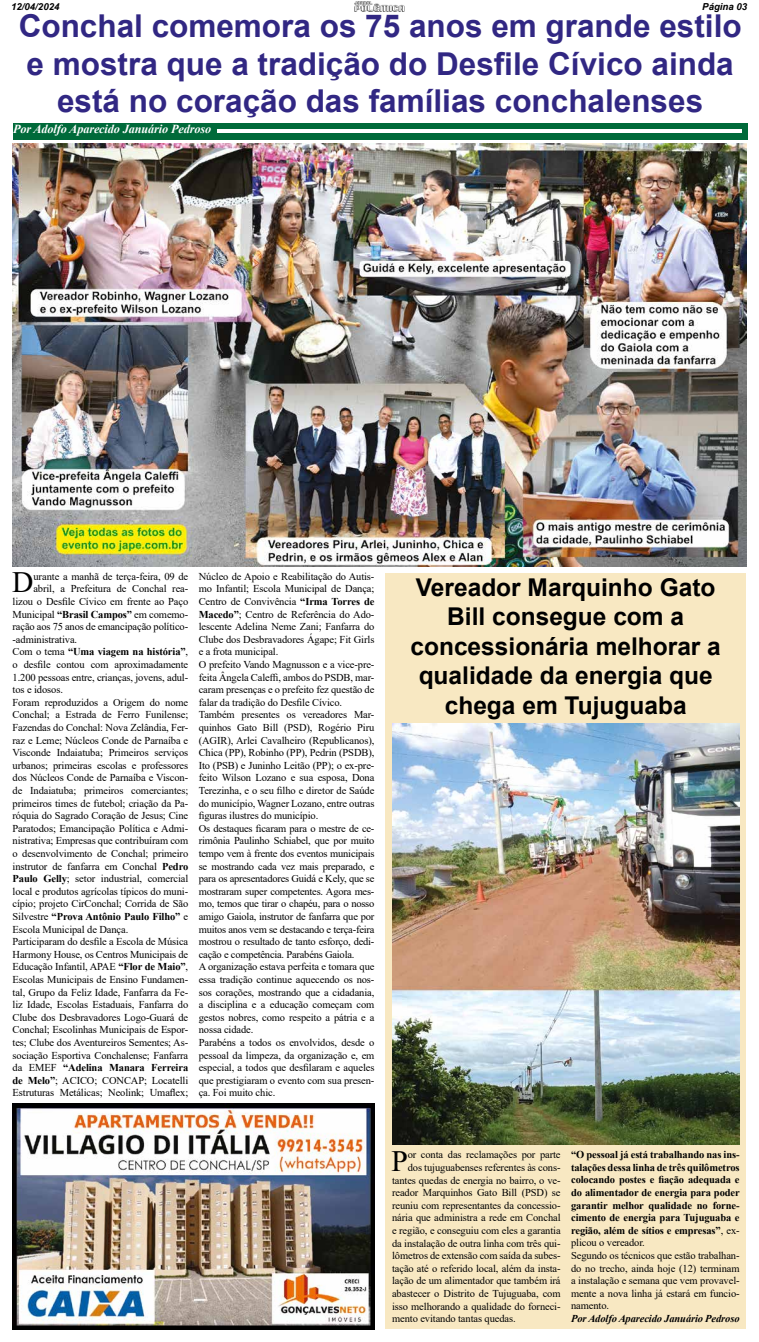
<style>
.page{position:relative;width:759px;height:1342px;background:#fff}
.page>*{position:absolute;margin:0;border:0;box-sizing:border-box;transform-origin:0 0}
.t1{font:700 31.5px/37.8px "Arial";color:#312783;text-align:center}
.t2{font:29.49px "Times New Roman";color:#000}
.t3{font:700 24.5px/29.4px "Arial";color:#000;text-align:center}
.t4{font:italic 700 12.25px "Times New Roman";letter-spacing:-.01em;color:#fff}
.t5{font:10.5px/12.6px "Times New Roman";letter-spacing:-.01em;color:#000}
.t6{font:700 10.5px/12.6px "Times New Roman";letter-spacing:-.01em;color:#000}
.t7{font:italic 700 10.5px "Times New Roman";letter-spacing:-.01em;color:#000}
.t8{font:italic 700 9.62px "Arial";color:#000}
.s1{font-weight:700}
.s2{font-weight:400}
</style>
<div class="page">
<img style="left:355px;top:1px;width:49px;height:10px">
<img style="left:13px;top:1103px;width:361px;height:226px">
<div style="left:13px;top:123px;width:734px;height:17px;background:#006a3a"></div>
<hr style="left:217px;top:130px;width:524px;height:3px;background:#fff">
<img style="left:13px;top:143px;width:734px;height:423px">
<div style="left:385px;top:573px;width:361px;height:756px;background:#f8e8c2"></div>
<img style="left:392px;top:724px;width:347px;height:420px">
<p class="t8" style="left:11px;top:1px;width:50px">12/04/2024</p>
<p class="t8" style="left:702px;top:1px;width:46px">Página 03</p>
<h1 class="t1" style="left:19px;top:7px;width:724px">Conchal comemora os 75 anos em grande estilo e mostra que a tradição do Desfile Cívico ainda está no coração das famílias conchalenses</h1>
<p class="t4" style="left:13px;top:121px;width:200px">Por Adolfo Aparecido Januário Pedroso</p>
<h2 class="t2" style="left:12px;top:562px;width:23px">D</h2>
<p class="t5" style="left:33px;top:570px;width:156px">urante a manhã de terça-feira, 09 de</p>
<p class="t5" style="left:33px;top:582px;width:156px">abril, a Prefeitura de Conchal rea-</p>
<p class="t5" style="left:13px;top:595px;width:177px">lizou o Desfile Cívico em frente ao Paço</p>
<p class="t5" style="left:13px;top:607px;width:177px">Municipal <span class="s1">“Brasil Campos”</span> em comemo-</p>
<p class="t5" style="left:13px;top:620px;width:177px">ração aos 75 anos de emancipação político-</p>
<p class="t5" style="left:13px;top:633px;width:66px">-administrativa.</p>
<p class="t6" style="left:13px;top:645px;width:177px"><span class="s2">Com o tema</span> “Uma viagem na história”<span class="s2">,</span></p>
<p class="t5" style="left:13px;top:658px;width:177px">o desfile contou com aproximadamente</p>
<p class="t5" style="left:13px;top:670px;width:177px">1.200 pessoas entre, crianças, jovens, adul-</p>
<p class="t5" style="left:13px;top:683px;width:52px">tos e idosos.</p>
<p class="t5" style="left:13px;top:696px;width:177px">Foram reproduzidos a Origem do nome</p>
<p class="t5" style="left:13px;top:708px;width:177px">Conchal; a Estrada de Ferro Funilense;</p>
<p class="t5" style="left:13px;top:721px;width:177px">Fazendas do Conchal: Nova Zelândia, Fer-</p>
<p class="t5" style="left:13px;top:733px;width:177px">raz e Leme; Núcleos Conde de Parnaíba e</p>
<p class="t5" style="left:13px;top:746px;width:177px">Visconde Indaiatuba; Primeiros serviços</p>
<p class="t5" style="left:13px;top:759px;width:177px">urbanos; primeiras escolas e professores</p>
<p class="t5" style="left:13px;top:771px;width:177px">dos Núcleos Conde de Parnaíba e Viscon-</p>
<p class="t5" style="left:13px;top:784px;width:177px">de Indaiatuba; primeiros comerciantes;</p>
<p class="t5" style="left:13px;top:796px;width:177px">primeiros times de futebol; criação da Pa-</p>
<p class="t5" style="left:13px;top:809px;width:177px">róquia do Sagrado Coração de Jesus; Cine</p>
<p class="t5" style="left:13px;top:822px;width:177px">Paratodos; Emancipação Política e Admi-</p>
<p class="t5" style="left:13px;top:834px;width:177px">nistrativa; Empresas que contribuíram com</p>
<p class="t5" style="left:13px;top:847px;width:177px">o desenvolvimento de Conchal; primeiro</p>
<p class="t5" style="left:13px;top:859px;width:177px">instrutor de fanfarra em Conchal <span class="s1">Pedro</span></p>
<p class="t5" style="left:13px;top:872px;width:177px"><span class="s1">Paulo Gelly</span>; setor industrial, comercial</p>
<p class="t5" style="left:13px;top:885px;width:177px">local e produtos agrícolas típicos do muni-</p>
<p class="t5" style="left:13px;top:897px;width:177px">cípio; projeto CirConchal; Corrida de São</p>
<p class="t6" style="left:13px;top:910px;width:177px"><span class="s2">Silvestre</span> “Prova Antônio Paulo Filho” <span class="s2">e</span></p>
<p class="t5" style="left:13px;top:922px;width:117px">Escola Municipal de Dança.</p>
<p class="t5" style="left:13px;top:935px;width:177px">Participaram do desfile a Escola de Música</p>
<p class="t5" style="left:13px;top:948px;width:177px">Harmony House, os Centros Municipais de</p>
<p class="t5" style="left:13px;top:960px;width:177px">Educação Infantil, APAE <span class="s1">“Flor de Maio”</span>,</p>
<p class="t5" style="left:13px;top:973px;width:177px">Escolas Municipais de Ensino Fundamen-</p>
<p class="t5" style="left:13px;top:985px;width:177px">tal, Grupo da Feliz Idade, Fanfarra da Fe-</p>
<p class="t5" style="left:13px;top:998px;width:177px">liz Idade, Escolas Estaduais, Fanfarra do</p>
<p class="t5" style="left:13px;top:1011px;width:177px">Clube dos Desbravadores Logo-Guará de</p>
<p class="t5" style="left:13px;top:1023px;width:177px">Conchal; Escolinhas Municipais de Espor-</p>
<p class="t5" style="left:13px;top:1036px;width:177px">tes; Clube dos Aventureiros Sementes; As-</p>
<p class="t5" style="left:13px;top:1048px;width:177px">sociação Esportiva Conchalense; Fanfarra</p>
<p class="t6" style="left:13px;top:1061px;width:177px"><span class="s2">da EMEF</span> “Adelina Manara Ferreira</p>
<p class="t5" style="left:13px;top:1074px;width:177px"><span class="s1">de Melo”</span>; ACICO; CONCAP; Locatelli</p>
<p class="t5" style="left:13px;top:1086px;width:177px">Estruturas Metálicas; Neolink; Umaflex;</p>
<p class="t5" style="left:199px;top:570px;width:177px">Núcleo de Apoio e Reabilitação do Autis&shy;mo Infantil; Escola Municipal de Dança; Centro de Convivência <span class="s1">“Irma Torres de Macedo”</span>; Centro de Referência do Ado&shy;lescente Adelina Neme Zani; Fanfarra do Clube dos Desbravadores Ágape; Fit Girls e a frota municipal.<br>O prefeito Vando Magnusson e a vice-pre&shy;feita Ângela Caleffi, ambos do PSDB, mar&shy;caram presenças e o prefeito fez questão de falar da tradição do Desfile Cívico.<br>Também presentes os vereadores Mar&shy;quinhos Gato Bill (PSD), Rogério Piru (AGIR), Arlei Cavalheiro (Republicanos), Chica (PP), Robinho (PP), Pedrin (PSDB), Ito (PSB) e Juninho Leitão (PP); o ex-pre&shy;feito Wilson Lozano e sua esposa, Dona Terezinha, e o seu filho e diretor de Saúde do município, Wagner Lozano, entre outras figuras ilustres do município.<br>Os destaques ficaram para o mestre de ce&shy;rimônia Paulinho Schiabel, que por muito tempo vem à frente dos eventos municipais se mostrando cada vez mais preparado, e para os apresentadores Guidá e Kely, que se mostraram super competentes. Agora mes&shy;mo, temos que tirar o chapéu, para o nosso amigo Gaiola, instrutor de fanfarra que por muitos anos vem se destacando e terça-feira mostrou o resultado de tanto esforço, dedi&shy;cação e competência. Parabéns Gaiola.<br>A organização estava perfeita e tomara que essa tradição continue aquecendo os nos&shy;sos corações, mostrando que a cidadania, a disciplina e a educação começam com gestos nobres, como respeito a pátria e a nossa cidade.<br>Parabéns a todos os envolvidos, desde o pessoal da limpeza, da organização e, em especial, a todos que desfilaram e aqueles que prestigiaram o evento com sua presen&shy;ça. Foi muito chic.</p>
<h3 class="t3" style="left:410px;top:573px;width:312px">Vereador Marquinho Gato<br>Bill consegue com a concessionária melhorar a qualidade da energia que chega em Tujuguaba</h3>
<h2 class="t2" style="left:392px;top:1140px;width:18px">P</h2>
<p class="t5" style="left:408px;top:1148px;width:154px">or conta das reclamações por parte</p>
<p class="t5" style="left:408px;top:1161px;width:154px">dos tujuguabenses referentes às cons-</p>
<p class="t5" style="left:392px;top:1173px;width:170px">tantes quedas de energia no bairro, o ve-</p>
<p class="t5" style="left:392px;top:1186px;width:170px">reador Marquinhos Gato Bill (PSD) se</p>
<p class="t5" style="left:392px;top:1199px;width:170px">reuniu com representantes da concessio-</p>
<p class="t5" style="left:392px;top:1211px;width:170px">nária que administra a rede em Conchal</p>
<p class="t5" style="left:392px;top:1224px;width:170px">e região, e conseguiu com eles a garantia</p>
<p class="t5" style="left:392px;top:1236px;width:170px">da instalação de outra linha com três qui-</p>
<p class="t5" style="left:392px;top:1249px;width:170px">lômetros de extensão com saída da subes-</p>
<p class="t5" style="left:392px;top:1262px;width:170px">tação até o referido local, além da insta-</p>
<p class="t5" style="left:392px;top:1274px;width:170px">lação de um alimentador que também irá</p>
<p class="t5" style="left:392px;top:1287px;width:170px">abastecer o Distrito de Tujuguaba, com</p>
<p class="t5" style="left:392px;top:1299px;width:170px">isso melhorando a qualidade do forneci-</p>
<p class="t5" style="left:392px;top:1312px;width:125px">mento evitando tantas quedas.</p>
<p class="t6" style="left:571px;top:1148px;width:170px">“O pessoal já está trabalhando nas ins&shy;talações dessa linha de três quilômetros colocando postes e fiação adequada e do alimentador de energia para poder garantir melhor qualidade no forne&shy;cimento de energia para Tujuguaba e região, além de sítios e empresas”<span class="s2">, ex&shy;plicou o vereador.<br>Segundo os técnicos que estão trabalhan&shy;do no trecho, ainda hoje (12) terminam a instalação e semana que vem provavel&shy;mente a nova linha já estará em funcio&shy;namento.</span></p>
<p class="t7" style="left:571px;top:1311px;width:170px">Por Adolfo Aparecido Januário Pedroso</p>
</div>
